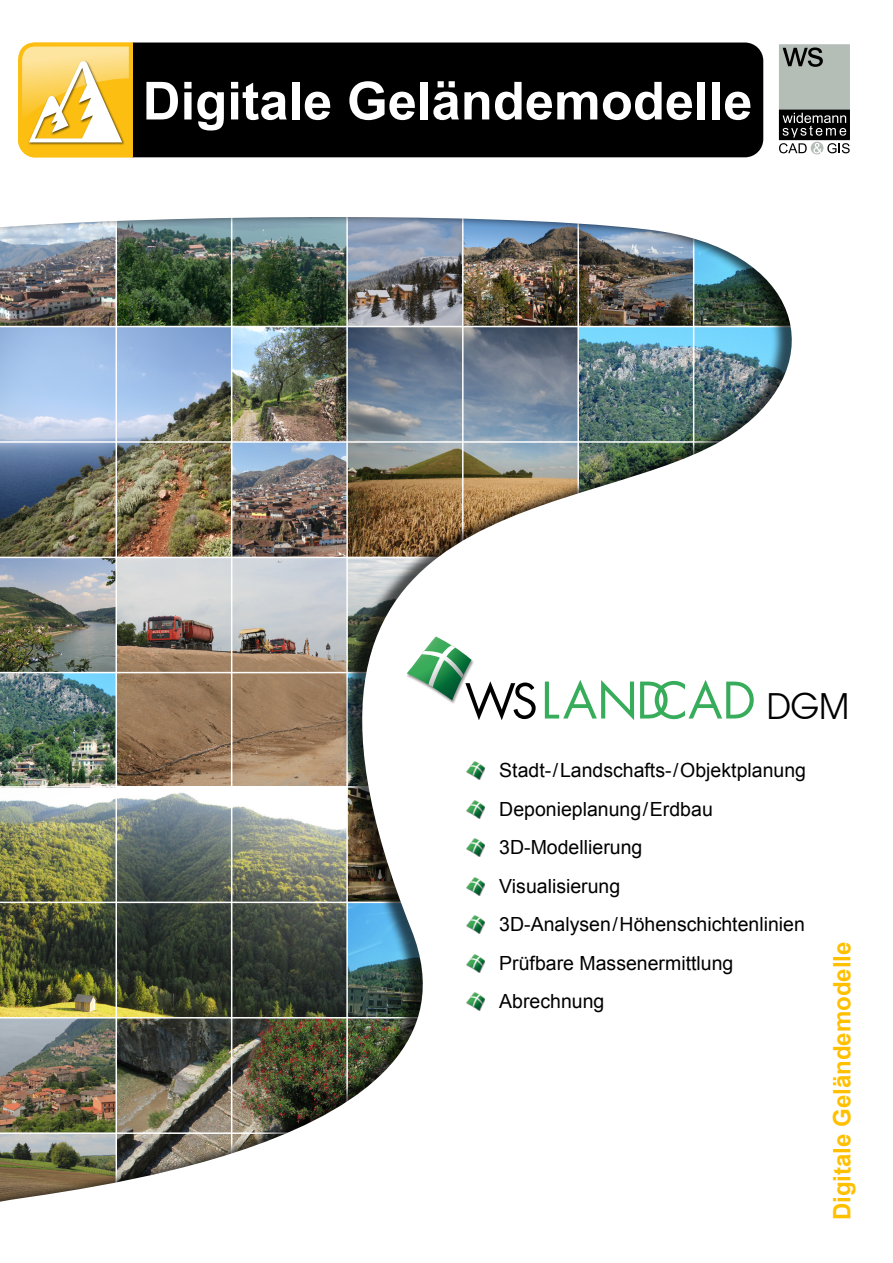
<style>
.page{position:relative;width:893px;height:1263px;background:#fff}
.page>*{position:absolute;margin:0;border:0;box-sizing:border-box;transform-origin:0 0}
.t1{font:700 52.5px "Arial";color:#fff}
.FS_Teaser_schwarz{font:36px "Avant Garde IT Cby BT";color:#000}
.FS_Absatz{font:700 24px "Arial";color:#ffc000}
.Schlagworte{font:19.5px "Arial";color:#000}
</style>
<div class="page">
<img style="left:0;top:42px;width:848px;height:1160px">
<div style="left:133px;top:43px;width:630px;height:114px;background:#000"></div>
<svg style="left:18px;top:43px;width:115px;height:114px"></svg>
<img style="left:467px;top:762px;width:18px;height:18px">
<img style="left:467px;top:800px;width:18px;height:18px">
<img style="left:467px;top:839px;width:18px;height:18px">
<img style="left:467px;top:916px;width:18px;height:17px">
<img style="left:467px;top:877px;width:18px;height:18px">
<img style="left:467px;top:954px;width:18px;height:18px">
<img style="left:467px;top:992px;width:18px;height:18px">
<div style="left:780px;top:46px;width:69px;height:91px;background:#b4bdb6"></div>
<div style="left:779px;top:44px;width:71px;height:95px;border:3px solid #b4bdb6"></div>
<div style="left:779px;top:110px;width:71px;height:30px;border:3px solid #000"></div>
<svg style="left:779px;top:113px;width:71px;height:40px"></svg>
<svg style="left:783px;top:48px;width:40px;height:19px"></svg>
<svg style="left:545px;top:680px;width:89px;height:40px"></svg>
<svg style="left:640px;top:680px;width:114px;height:39px"></svg>
<img style="left:405px;top:636px;width:2px;height:70px">
<svg style="left:407px;top:636px;width:129px;height:84px"></svg>
<p class="t1" style="left:143px;top:66px;width:611px">Digitale Geländemodelle</p>
<p class="FS_Teaser_schwarz" style="left:767px;top:685px;width:84px">DGM</p>
<p class="Schlagworte" style="left:499px;top:757px;width:308px">Stadt- / Landschafts- / Objektplanung</p>
<p class="Schlagworte" style="left:499px;top:796px;width:215px">Deponieplanung / Erdbau</p>
<p class="Schlagworte" style="left:499px;top:834px;width:145px">3D-Modellierung</p>
<p class="Schlagworte" style="left:499px;top:873px;width:123px">Visualisierung</p>
<p class="Schlagworte" style="left:499px;top:911px;width:307px">3D-Analysen / Höhenschichtenlinien</p>
<p class="Schlagworte" style="left:499px;top:950px;width:236px">Prüfbare Massenermittlung</p>
<p class="Schlagworte" style="left:499px;top:988px;width:107px">Abrechnung</p>
<p class="FS_Absatz" style="left:826px;top:1220px;width:280px;rotate:-90deg">Digitale Geländemodelle</p>
</div>
